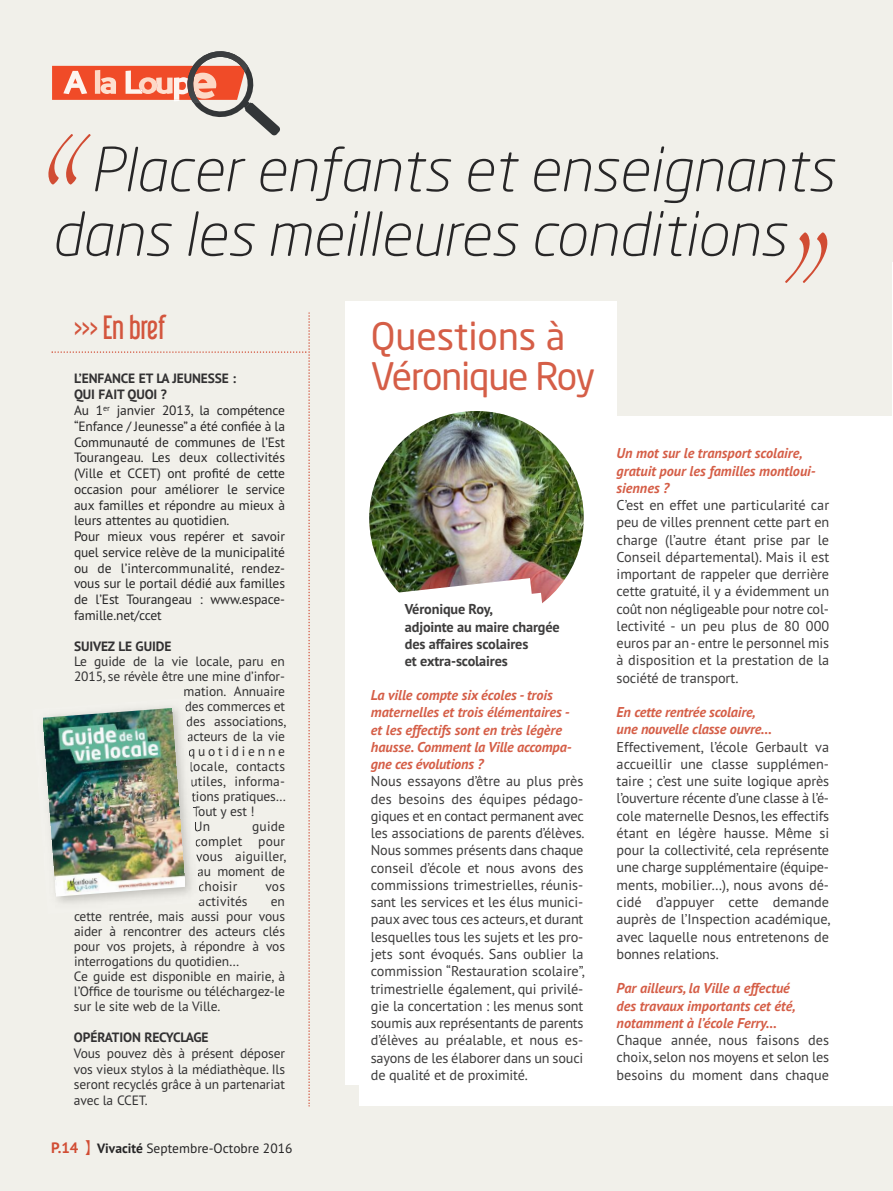
<style>
.page{position:relative;width:893px;height:1191px;background:#f1f0ea}
.page>*{position:absolute;margin:0;border:0;box-sizing:border-box;transform-origin:0 0}
.t1{font:85.2px "Zapfino";color:#d14c33}
.t2{font:italic 300 60px/64.5px "Neo Sans Std";color:#272627}
.t3{font:37.5px/40.5px "Neo Sans Std";letter-spacing:-.03em;color:#d55e47}
.t4{font:30px "Libel Suit";color:#d3553d}
.t5{font:14.25px/17.2px "PT Sans";letter-spacing:-.01em;color:#3d3c3c;text-align:justify}
.t6{font:italic 700 14.25px/17.2px "PT Sans";color:#d55e47}
.t7{font:700 14.25px/17.2px "PT Sans";letter-spacing:-.01em;color:#3d3c3c}
.t8{font:13.5px/15px "PT Sans";letter-spacing:-.01em;color:#323132;text-align:justify}
.t9{font:13.5px/15.8px "PT Sans";letter-spacing:-.01em;color:#272627}
.t10{font:13.5px "PT Sans";letter-spacing:.01em;color:#323132}
.t11{font:700 13.5px "PT Sans";letter-spacing:-.01em;color:#323132}
.t12{font:13.5px "PT Sans";letter-spacing:.205em;color:#323132}
.s1{font-weight:700;color:#323132}
.s2{font-weight:700;font-size:15px;color:#d14c33}
.s3{font-family:"Li Hei Pro";font-size:15px;color:#d14c33}
.s4{font-weight:700}
</style>
<div class="page">
<svg style="left:52px;top:65px;width:228px;height:71px"></svg>
<img style="left:187px;top:51px;width:61px;height:52px">
<div style="left:359px;top:417px;width:534px;height:689px;background:#fff"></div>
<hr style="left:892px;top:262px;width:1px;height:704px;background:#fff">
<div style="left:345px;top:301px;width:272px;height:783px;background:#fff"></div>
<img style="left:369px;top:411px;width:215px;height:214px;border-radius:50%">
<svg style="left:387px;top:578px;width:173px;height:47px"></svg>
<svg style="left:52px;top:312px;width:258px;height:794px"></svg>
<img style="left:43px;top:708px;width:142px;height:188px">
<h1 class="t1" style="left:16px;top:151px;width:60px">“</h1>
<h2 class="t2" style="left:51px;top:143px;width:784px;text-indent:39px">Placer enfants et enseignants dans les meilleures conditions</h2>
<h1 class="t1" style="left:859px;top:266px;width:60px;rotate:-180deg">“</h1>
<h3 class="t4" style="left:74px;top:310px;width:94px">&gt;&gt;&gt; En bref</h3>
<p class="t9" style="left:74px;top:370px;width:213px"><span class="s1">L’ENFANCE ET LA JEUNESSE :<br>QUI FAIT QUOI ?<br></span>Au 1<sup>er</sup> janvier 2013, la compétence “Enfance / Jeunesse” a été confiée à la<br>Communauté de communes de l’Est<br>Tourangeau. Les deux collectivités (Ville et CCET) ont profité de cette occasion pour améliorer le service aux familles et répondre au mieux à leurs attentes au quotidien.<br>Pour mieux vous repérer et savoir quel service relève de la municipalité ou de l’intercommunalité, rendez&shy;vous sur le portail dédié aux familles de l’Est Tourangeau : www.espace&shy;famille.net/ccet</p>
<p class="t11" style="left:74px;top:637px;width:99px">SUIVEZ LE GUIDE</p>
<p class="t8" style="left:74px;top:654px;width:213px">Le guide de la vie locale, paru en</p>
<p class="t8" style="left:74px;top:669px;width:212px">2015, se révèle être une mine d’infor-</p>
<p class="t8" style="left:184px;top:684px;width:103px">mation. Annuaire</p>
<p class="t8" style="left:185px;top:699px;width:102px">des commerces et</p>
<p class="t8" style="left:186px;top:714px;width:102px">des associations,</p>
<p class="t8" style="left:187px;top:729px;width:100px">acteurs de la vie</p>
<p class="t12" style="left:188px;top:743px;width:98px">quotidienne</p>
<p class="t10" style="left:189px;top:758px;width:97px">locale, contacts</p>
<p class="t10" style="left:190px;top:773px;width:96px">utiles, informa-</p>
<p class="t8" style="left:191px;top:789px;width:96px">tions pratiques…</p>
<p class="t8" style="left:193px;top:804px;width:64px">Tout y est !</p>
<p class="t8" style="left:194px;top:819px;width:18px">Un</p>
<p class="t8" style="left:195px;top:819px;width:93px;text-indent:57px">guide complet pour vous aiguiller, au moment de choisir</p>
<p class="t8" style="left:265px;top:879px;width:21px">vos</p>
<p class="t10" style="left:199px;top:893px;width:51px">activités</p>
<p class="t8" style="left:74px;top:894px;width:213px;text-align:left;text-indent:197px">en cette rentrée, mais aussi pour vous aider à rencontrer des acteurs clés pour vos projets, à répondre à vos interrogations du quotidien…<br>Ce guide est disponible en mairie, à l’Office de tourisme ou téléchargez-le sur le site web de la Ville.</p>
<p class="t11" style="left:74px;top:1028px;width:136px">OPÉRATION RECYCLAGE</p>
<p class="t8" style="left:74px;top:1045px;width:213px;line-height:15.8px">Vous pouvez dès à présent déposer vos vieux stylos à la médiathèque. Ils seront recyclés grâce à un partenariat avec la CCET.</p>
<p class="t9" style="left:51px;top:1139px;width:243px"><span class="s2">P.14</span> <span class="s3">】</span><span class="s4">Vivacité</span> Septembre-Octobre 2016</p>
<h3 class="t3" style="left:371px;top:319px;width:226px">Questions à<br>Véronique Roy</h3>
<p class="t7" style="left:405px;top:600px;width:156px">Véronique Roy,<br>adjointe au maire chargée des affaires scolaires<br>et extra-scolaires</p>
<p class="t6" style="left:371px;top:686px;width:202px">La ville compte six écoles - trois maternelles et trois élémentaires - et les effectifs sont en très légère hausse. Comment la Ville accompa&shy;gne ces évolutions ?</p>
<p class="t5" style="left:371px;top:772px;width:215px">Nous essayons d’être au plus près des besoins des équipes pédago&shy;giques et en contact permanent avec les associations de parents d’élèves.<br>Nous sommes présents dans chaque conseil d’école et nous avons des commissions trimestrielles, réunis&shy;sant les services et les élus munici&shy;paux avec tous ces acteurs,et durant lesquelles tous les sujets et les pro&shy;jets sont évoqués. Sans oublier la commission “Restauration scolaire”, trimestrielle également, qui privilé&shy;gie la concertation : les menus sont soumis aux représentants de parents d’élèves au préalable, et nous es&shy;sayons de les élaborer dans un souci de qualité et de proximité.</p>
<p class="t6" style="left:617px;top:444px;width:201px">Un mot sur le transport scolaire, gratuit pour les familles montloui&shy;siennes ?</p>
<p class="t5" style="left:617px;top:496px;width:214px">C’est en effet une particularité car peu de villes prennent cette part en charge (l’autre étant prise par le Conseil départemental). Mais il est important de rappeler que derrière cette gratuité, il y a évidemment un coût non négligeable pour notre col&shy;lectivité - un peu plus de 80 000 euros par an-entre le personnel mis à disposition et la prestation de la société de transport.</p>
<p class="t6" style="left:617px;top:703px;width:157px">En cette rentrée scolaire, une nouvelle classe ouvre…</p>
<p class="t5" style="left:617px;top:737px;width:215px">Effectivement, l’école Gerbault va accueillir une classe supplémen&shy;taire ; c’est une suite logique après l’ouverture récente d’une classe à l’é&shy;cole maternelle Desnos, les effectifs étant en légère hausse. Même si pour la collectivité, cela représente une charge supplémentaire (équipe&shy;ments, mobilier…), nous avons dé&shy;cidé d’appuyer cette demande auprès de l’Inspection académique, avec laquelle nous entretenons de bonnes relations.</p>
<p class="t6" style="left:617px;top:979px;width:180px">Par ailleurs, la Ville a effectué des travaux importants cet été, notamment à l’école Ferry…</p>
<p class="t5" style="left:617px;top:1031px;width:214px">Chaque année, nous faisons des choix, selon nos moyens et selon les besoins du moment dans chaque</p>
</div>
